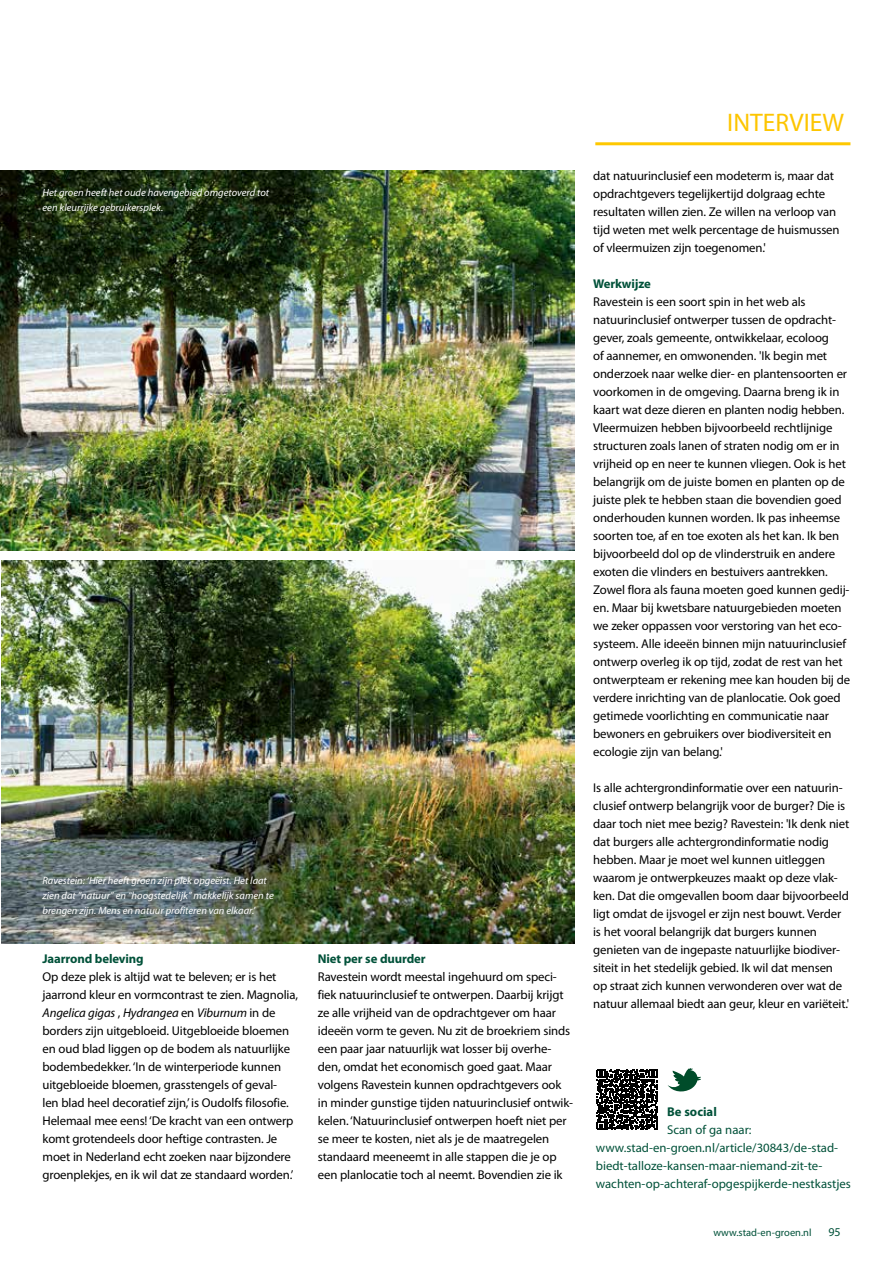
<style>
.page{position:relative;width:893px;height:1263px;background:#fff}
.page>*{position:absolute;margin:0;border:0;box-sizing:border-box;transform-origin:0 0}
.t1{font:25.5px "Myriad Pro";color:#fdc500}
.t2{font:12.75px/18px "Myriad Pro";letter-spacing:-.01em;color:#000}
.t3{font:12.75px/18px "Myriad Pro";color:#005139}
.t4{font:700 12.75px "Myriad Pro";letter-spacing:-.01em;color:#005139}
.t5{font:12px "Myriad Pro";color:#005139}
.t6{font:italic 10.5px/15px "Myriad Pro";color:#fff}
.t7{font:10.5px "Myriad Pro";color:#005139}
.s1{font-style:italic}
</style>
<div class="page">
<hr style="left:595px;top:142px;width:255px;height:3px;background:#fec800">
<img style="left:1px;top:170px;width:573px;height:380px">
<img style="left:1px;top:561px;width:573px;height:382px">
<img style="left:0;top:0;width:1px;height:1166px">
<svg style="left:596px;top:1069px;width:62px;height:61px"></svg>
<svg style="left:597px;top:1069px;width:60px;height:61px"></svg>
<svg style="left:668px;top:1068px;width:32px;height:23px"></svg>
<p class="t6" style="left:43px;top:184px;width:228px">Het groen heeft het oude havengebied omgetoverd tot een kleurrijke gebruikersplek.</p>
<p class="t6" style="left:43px;top:873px;width:233px">Ravestein: ‘Hier heeft groen zijn plek opgeëist. Het laat zien dat “natuur” en “hoogstedelijk” makkelijk samen te brengen zijn. Mens en natuur profiteren van elkaar.’</p>
<p class="t4" style="left:43px;top:950px;width:103px">Jaarrond beleving</p>
<p class="t2" style="left:43px;top:968px;width:257px">Op deze plek is altijd wat te beleven; er is het jaarrond kleur en vormcontrast te zien. Magnolia, <span class="s1">Angelica gigas</span> , <span class="s1">Hydrangea</span> en <span class="s1">Viburnum</span> in de borders zijn uitgebloeid. Uitgebloeide bloemen en oud blad liggen op de bodem als natuurlijke bodembedekker. ‘In de winterperiode kunnen uitgebloeide bloemen, grasstengels of geval-<br>len blad heel decoratief zijn,’ is Oudolfs filosofie.<br>Helemaal mee eens! ‘De kracht van een ontwerp komt grotendeels door heftige contrasten. Je moet in Nederland echt zoeken naar bijzondere groenplekjes, en ik wil dat ze standaard worden.’</p>
<p class="t4" style="left:318px;top:950px;width:109px">Niet per se duurder</p>
<p class="t2" style="left:318px;top:968px;width:257px">Ravestein wordt meestal ingehuurd om speci&shy;fiek natuurinclusief te ontwerpen. Daarbij krijgt ze alle vrijheid van de opdrachtgever om haar ideeën vorm te geven. Nu zit de broekriem sinds een paar jaar natuurlijk wat losser bij overhe&shy;den, omdat het economisch goed gaat. Maar volgens Ravestein kunnen opdrachtgevers ook in minder gunstige tijden natuurinclusief ontwik&shy;kelen. ‘Natuurinclusief ontwerpen hoeft niet per se meer te kosten, niet als je de maatregelen standaard meeneemt in alle stappen die je op een planlocatie toch al neemt. Bovendien zie ik</p>
<h1 class="t1" style="left:727px;top:107px;width:118px">INTERVIEW</h1>
<p class="t2" style="left:593px;top:167px;width:248px">dat natuurinclusief een modeterm is, maar dat opdrachtgevers tegelijkertijd dolgraag echte resultaten willen zien. Ze willen na verloop van tijd weten met welk percentage de huismussen of vleermuizen zijn toegenomen.'</p>
<p class="t4" style="left:593px;top:275px;width:59px">Werkwijze</p>
<p class="t2" style="left:593px;top:293px;width:259px">Ravestein is een soort spin in het web als natuurinclusief ontwerper tussen de opdracht&shy;gever, zoals gemeente, ontwikkelaar, ecoloog<br>of aannemer, en omwonenden. 'Ik begin met onderzoek naar welke dier- en plantensoorten er voorkomen in de omgeving. Daarna breng ik in kaart wat deze dieren en planten nodig hebben.<br>Vleermuizen hebben bijvoorbeeld rechtlijnige structuren zoals lanen of straten nodig om er in vrijheid op en neer te kunnen vliegen. Ook is het belangrijk om de juiste bomen en planten op de juiste plek te hebben staan die bovendien goed onderhouden kunnen worden. Ik pas inheemse soorten toe, af en toe exoten als het kan. Ik ben bijvoorbeeld dol op de vlinderstruik en andere exoten die vlinders en bestuivers aantrekken.<br>Zowel flora als fauna moeten goed kunnen gedij&shy;en. Maar bij kwetsbare natuurgebieden moeten we zeker oppassen voor verstoring van het eco&shy;systeem. Alle ideeën binnen mijn natuurinclusief ontwerp overleg ik op tijd, zodat de rest van het ontwerpteam er rekening mee kan houden bij de verdere inrichting van de planlocatie. Ook goed getimede voorlichting en communicatie naar bewoners en gebruikers over biodiversiteit en ecologie zijn van belang.'</p>
<p class="t2" style="left:593px;top:779px;width:258px">Is alle achtergrondinformatie over een natuurin&shy;clusief ontwerp belangrijk voor de burger? Die is daar toch niet mee bezig? Ravestein: 'Ik denk niet dat burgers alle achtergrondinformatie nodig hebben. Maar je moet wel kunnen uitleggen waarom je ontwerpkeuzes maakt op deze vlak&shy;ken. Dat die omgevallen boom daar bijvoorbeeld ligt omdat de ijsvogel er zijn nest bouwt. Verder is het vooral belangrijk dat burgers kunnen genieten van de ingepaste natuurlijke biodiver&shy;siteit in het stedelijk gebied. Ik wil dat mensen op straat zich kunnen verwonderen over wat de natuur allemaal biedt aan geur, kleur en variëteit.'</p>
<p class="t4" style="left:667px;top:1103px;width:51px">Be social</p>
<p class="t3" style="left:596px;top:1121px;width:257px;text-indent:71px">Scan of ga naar: www.stad-en-groen.nl/article/30843/de-stad&shy;biedt-talloze-kansen-maar-niemand-zit-te&shy;wachten-op-achteraf-opgespijkerde-nestkastjes</p>
<p class="t7" style="left:713px;top:1226px;width:100px">www.stad-en-groen.nl</p>
<p class="t5" style="left:828px;top:1224px;width:14px">95</p>
</div>
